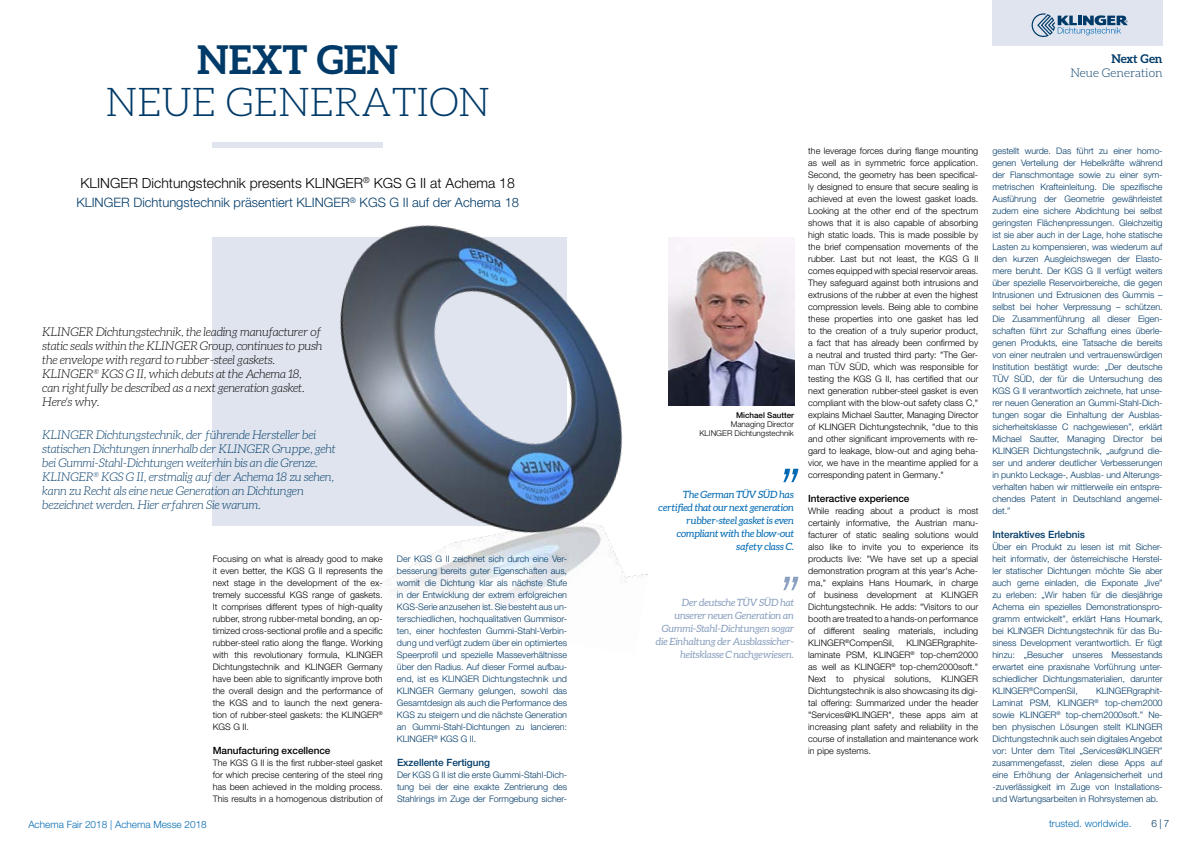
<style>
.page{position:relative;width:1191px;height:842px;background:#fff}
.page>*{position:absolute;margin:0;border:0;box-sizing:border-box;transform-origin:0 0}
.t1{font:300 39.7px "Aleo";color:#003a68}
.t2{font:700 39.7px "Aleo";color:#003a68}
.t3{font:300 14px "Helvetica Neue LT Pro";color:#000}
.t4{font:300 13px "Helvetica Neue LT Pro";color:#003a68}
.t5{font:italic 300 12px/14px "Aleo";letter-spacing:-.02em;color:#003a68}
.t6{font:italic 300 12px/14px "Aleo";letter-spacing:-.02em;color:#000}
.t7{font:300 12px "Aleo";color:#003a68}
.t8{font:700 12px "Aleo";color:#003a68}
.t9{font:italic 10px/13px "Aleo";letter-spacing:-.02em;color:#8aa0bf;text-align:right}
.t10{font:italic 10px/13px "Aleo";letter-spacing:-.02em;color:#0069b4;text-align:right}
.t11{font:300 10px "Helvetica Neue LT Pro";color:#0069b4}
.t12{font:500 10px "Helvetica Neue LT Pro";letter-spacing:-.005em;color:#000}
.t13{font:500 10px "Helvetica Neue LT Pro";letter-spacing:-.005em;color:#003a68}
.t14{font:300 10px "Helvetica Neue LT Pro";color:#003a68}
.t15{font:300 9px/12px "Helvetica Neue LT Pro";letter-spacing:-.005em;color:#003a68;text-align:justify}
.t16{font:300 9px/12px "Helvetica Neue LT Pro";color:#000;text-align:justify}
.t17{font:300 8px/9px "Helvetica Neue LT Pro";color:#000;text-align:right}
.t18{font:500 8px "Helvetica Neue LT Pro";color:#000}
</style>
<div class="page">
<div style="left:213px;top:238px;width:354px;height:288px;background:#dfe4ee"></div>
<img style="left:245px;top:225px;width:439px;height:381px">
<div style="left:213px;top:142px;width:170px;height:5px;background:#dfe4ee"></div>
<div style="left:992px;top:0;width:170px;height:45px;background:#dfe4ee"></div>
<svg style="left:1031px;top:13px;width:96px;height:24px"></svg>
<svg style="left:783px;top:469px;width:15px;height:13px"></svg>
<svg style="left:783px;top:577px;width:15px;height:13px"></svg>
<img style="left:668px;top:238px;width:126px;height:168px">
<h1 class="t2" style="left:197px;top:37px;width:202px">NEXT GEN</h1>
<h1 class="t1" style="left:106px;top:80px;width:385px">NEUE GENERATION</h1>
<h2 class="t3" style="left:80px;top:174px;width:436px">KLINGER Dichtungstechnik presents KLINGER<sup>®</sup> KGS G II at Achema 18</h2>
<h3 class="t4" style="left:76px;top:195px;width:444px">KLINGER Dichtungstechnik präsentiert KLINGER<sup>®</sup> KGS G II auf der Achema 18</h3>
<p class="t6" style="left:42px;top:324px;width:282px">KLINGER Dichtungstechnik, the leading manufacturer of static seals within the KLINGER Group, continues to push the envelope with regard to rubber-steel gaskets.<br>KLINGER<sup>®</sup> KGS G II, which debuts at the Achema 18, can rightfully be described as a next generation gasket.<br>Here's why.</p>
<p class="t5" style="left:42px;top:428px;width:295px">KLINGER Dichtungstechnik, der führende Hersteller bei statischen Dichtungen innerhalb der KLINGER Gruppe, geht bei Gummi-Stahl-Dichtungen weiterhin bis an die Grenze.<br>KLINGER<sup>®</sup> KGS G II, erstmalig auf der Achema 18 zu sehen, kann zu Recht als eine neue Generation an Dichtungen bezeichnet werden. Hier erfahren Sie warum.</p>
<p class="t16" style="left:213px;top:552px;width:172px">Focusing on what is already good to make it even better, the KGS G II represents the next stage in the development of the ex&shy;tremely successful KGS range of gaskets.<br>It comprises different types of high-quality rubber, strong rubber-metal bonding, an op&shy;timized cross-sectional profile and a specific rubber-steel ratio along the flange. Working with this revolutionary formula, KLINGER Dichtungstechnik and KLINGER Germany have been able to significantly improve both the overall design and the performance of the KGS and to launch the next genera&shy;tion of rubber-steel gaskets: the KLINGER<sup>® </sup>KGS G II.</p>
<p class="t12" style="left:213px;top:744px;width:119px">Manufacturing excellence</p>
<p class="t16" style="left:213px;top:756px;width:172px">The KGS G II is the first rubber-steel gasket for which precise centering of the steel ring has been achieved in the molding process.<br>This results in a homogenous distribution of</p>
<p class="t15" style="left:397px;top:552px;width:172px">Der KGS G II zeichnet sich durch eine Ver&shy;besserung bereits guter Eigenschaften aus, womit die Dichtung klar als nächste Stufe in der Entwicklung der extrem erfolgreichen KGS-Serie anzusehen ist. Sie besteht aus un&shy;terschiedlichen, hochqualitativen Gummisor&shy;ten, einer hochfesten Gummi-Stahl-Verbin&shy;dung und verfügt zudem über ein optimiertes Speerprofil und spezielle Masseverhältnisse über den Radius. Auf dieser Formel aufbau&shy;end, ist es KLINGER Dichtungstechnik und KLINGER Germany gelungen, sowohl das Gesamtdesign als auch die Performance des KGS zu steigern und die nächste Generation an Gummi-Stahl-Dichtungen zu lancieren:<br>KLINGER<sup>®</sup> KGS G II.</p>
<p class="t13" style="left:397px;top:756px;width:95px">Exzellente Fertigung</p>
<p class="t15" style="left:397px;top:768px;width:172px">Der KGS G II ist die erste Gummi-Stahl-Dich&shy;tung bei der eine exakte Zentrierung des Stahlrings im Zuge der Formgebung sicher-</p>
<h3 class="t8" style="left:1111px;top:51px;width:53px">Next Gen</h3>
<h3 class="t7" style="left:1070px;top:66px;width:94px">Neue Generation</h3>
<p class="t18" style="left:736px;top:411px;width:59px">Michael Sautter</p>
<p class="t17" style="left:699px;top:420px;width:96px">Managing Director<br>KLINGER Dichtungstechnik</p>
<p class="t10" style="left:658px;top:488px;width:137px">The German TÜV SÜD has certified that our next generation rubber-steel gasket is even compliant with the blow-out safety class C.</p>
<p class="t9" style="left:656px;top:596px;width:139px">Der deutsche TÜV SÜD hat unserer neuen Generation an<br>Gummi-Stahl-Dichtungen sogar die Einhaltung der Ausblassicher&shy;heitsklasse C nachgewiesen.</p>
<p class="t16" style="left:808px;top:144px;width:172px">the leverage forces during flange mounting as well as in symmetric force application.<br>Second, the geometry has been specifical&shy;ly designed to ensure that secure sealing is achieved at even the lowest gasket loads.<br>Looking at the other end of the spectrum shows that it is also capable of absorbing high static loads. This is made possible by the brief compensation movements of the rubber. Last but not least, the KGS G II comes equipped with special reservoir areas.<br>They safeguard against both intrusions and extrusions of the rubber at even the highest compression levels. Being able to combine these properties into one gasket has led to the creation of a truly superior product, a fact that has already been confirmed by a neutral and trusted third party: "The Ger&shy;man TÜV SÜD, which was responsible for testing the KGS G II, has certified that our next generation rubber-steel gasket is even compliant with the blow-out safety class C," explains Michael Sautter, Managing Director of KLINGER Dichtungstechnik, "due to this and other significant improvements with re&shy;gard to leakage, blow-out and aging beha&shy;vior, we have in the meantime applied for a corresponding patent in Germany."</p>
<p class="t12" style="left:808px;top:492px;width:103px">Interactive experience</p>
<p class="t16" style="left:808px;top:504px;width:172px">While reading about a product is most certainly informative, the Austrian manu&shy;facturer of static sealing solutions would also like to invite you to experience its products live: "We have set up a special demonstration program at this year's Ache&shy;ma," explains Hans Houmark, in charge of business development at KLINGER Dichtungstechnik. He adds: "Visitors to our booth are treated to a hands-on performance of different sealing materials, including KLINGER<sup>®</sup>CompenSil,</p>
<p class="t16" style="left:808px;top:636px;width:172px;text-indent:98px">KLINGERgraphite&shy;laminate PSM, KLINGER<sup>®</sup> top-chem2000 as well as KLINGER<sup>®</sup> top-chem2000soft." Next to physical solutions, KLINGER Dichtungstechnik is also showcasing its digi&shy;tal offering: Summarized under the header "Services@KLINGER", these apps aim at increasing plant safety and reliability in the course of installation and maintenance work in pipe systems.</p>
<p class="t15" style="left:992px;top:144px;width:172px">gestellt wurde. Das führt zu einer homo&shy;genen Verteilung der Hebelkräfte während der Flanschmontage sowie zu einer sym&shy;metrischen Krafteinleitung. Die spezifische Ausführung der Geometrie gewährleistet zudem eine sichere Abdichtung bei selbst geringsten Flächenpressungen. Gleichzeitig ist sie aber auch in der Lage, hohe statische Lasten zu kompensieren, was wiederum auf den kurzen Ausgleichswegen der Elasto&shy;mere beruht. Der KGS G II verfügt weiters über spezielle Reservoirbereiche, die gegen Intrusionen und Extrusionen des Gummis – selbst bei hoher Verpressung – schützen.<br>Die Zusammenführung all dieser Eigen&shy;schaften führt zur Schaffung eines überle&shy;genen Produkts, eine Tatsache die bereits von einer neutralen und vertrauenswürdigen Institution bestätigt wurde: „Der deutsche TÜV SÜD, der für die Untersuchung des KGS G II verantwortlich zeichnete, hat unse&shy;rer neuen Generation an Gummi-Stahl-Dich&shy;tungen sogar die Einhaltung der Ausblas&shy;sicherheitsklasse C nachgewiesen”, erklärt Michael Sautter, Managing Director bei KLINGER Dichtungstechnik, „aufgrund die&shy;ser und anderer deutlicher Verbesserungen in punkto Leckage-, Ausblas- und Alterungs&shy;verhalten haben wir mittlerweile ein entspre&shy;chendes Patent in Deutschland angemel&shy;det.”</p>
<p class="t13" style="left:992px;top:528px;width:94px">Interaktives Erlebnis</p>
<p class="t15" style="left:992px;top:540px;width:172px">Über ein Produkt zu lesen ist mit Sicher&shy;heit informativ, der österreichische Herstel&shy;ler statischer Dichtungen möchte Sie aber auch gerne einladen, die Exponate „live” zu erleben: „Wir haben für die diesjährige Achema ein spezielles Demonstrationspro&shy;gramm entwickelt”, erklärt Hans Houmark, bei KLINGER Dichtungstechnik für das Bu&shy;siness Development verantwortlich. Er fügt hinzu: „Besucher unseres Messestands erwartet eine praxisnahe Vorführung unter&shy;schiedlicher Dichtungsmaterialien, darunter KLINGER<sup>®</sup>CompenSil,</p>
<p class="t15" style="left:992px;top:684px;width:172px;text-indent:104px">KLINGERgraphit-Laminat PSM, KLINGER<sup>®</sup> top-chem2000 sowie KLINGER<sup>®</sup> top-chem2000soft.” Ne&shy;ben physischen Lösungen stellt KLINGER Dichtungstechnik auch sein digitales Angebot vor: Unter dem Titel „Services@KLINGER” zusammengefasst, zielen diese Apps auf eine Erhöhung der Anlagensicherheit und -zuverlässigkeit im Zuge von Installations&shy;und Wartungsarbeiten in Rohrsystemen ab.</p>
<p class="t11" style="left:28px;top:818px;width:180px">Achema Fair 2018 | Achema Messe 2018</p>
<p class="t11" style="left:1049px;top:817px;width:84px">trusted. worldwide.</p>
<p class="t14" style="left:1151px;top:818px;width:19px">6 |7</p>
</div>
